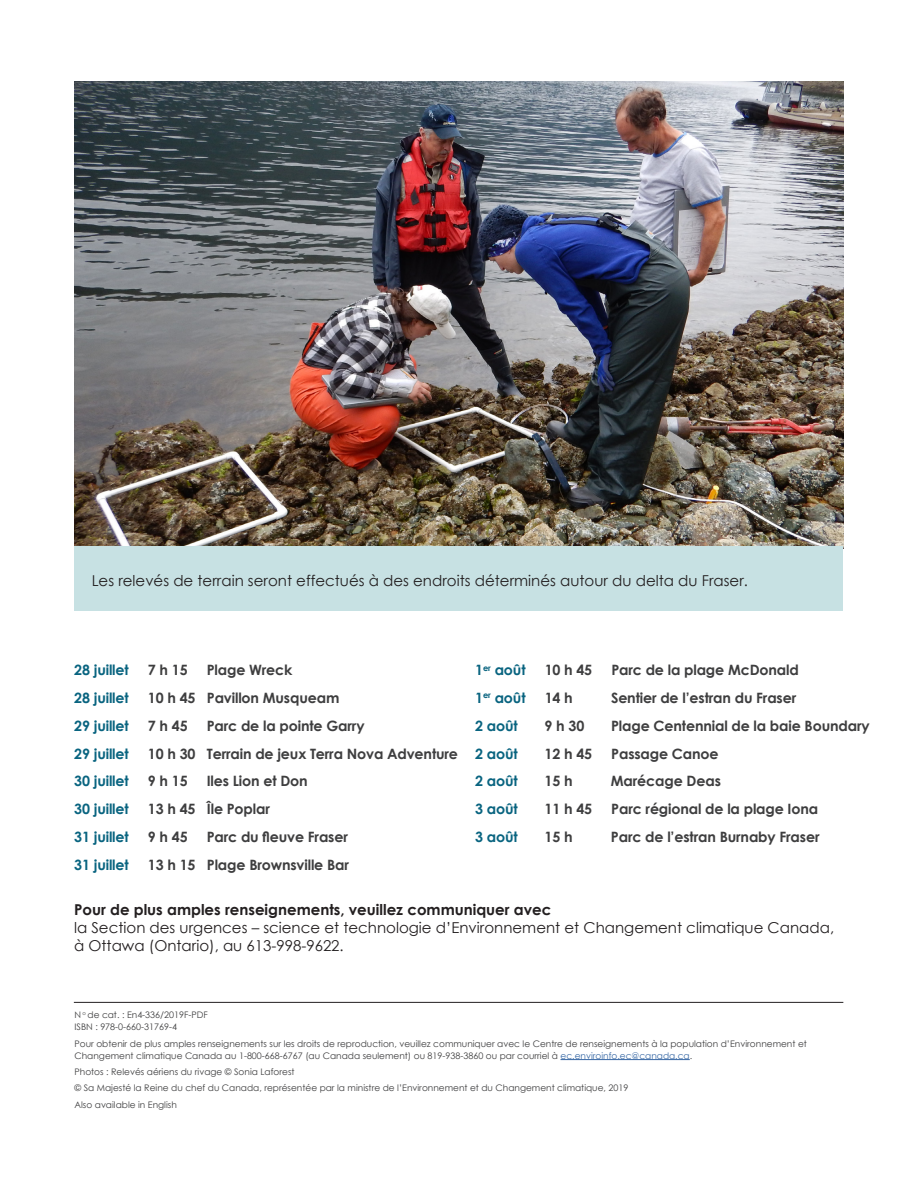
<style>
.page{position:relative;width:918px;height:1188px;background:#fff}
.page>*{position:absolute;margin:0;border:0;box-sizing:border-box;transform-origin:0 0}
.t1{font:15px/18px "Century Gothic";color:#231f20}
.Body_text{font:700 14.25px "Century Gothic";letter-spacing:-.01em;color:#3e3e3f}
.Body_text-2{font:700 14.25px "Century Gothic";letter-spacing:-.01em;color:#096480}
.Crédit{font:9px/12px "Century Gothic";color:#3e3e3f}
.s1{font-weight:700}
.s2{color:#3667a4}
</style>
<div class="page">
<hr style="left:74px;top:1002px;width:769px;height:1px;background:#231f20">
<hr style="left:561px;top:1059px;width:129px;height:1px;background:#3667a4">
<img style="left:75px;top:81px;width:769px;height:468px">
<div style="left:74px;top:546px;width:769px;height:65px;background:#c7e1e3"></div>
<p class="t1" style="left:92px;top:572px;width:658px">Les relevés de terrain seront effectués à des endroits déterminés autour du delta du Fraser.</p>
<p class="Body_text-2" style="left:74px;top:659px;width:56px">28 juillet</p>
<p class="Body_text" style="left:148px;top:659px;width:41px">7 h 15</p>
<p class="Body_text" style="left:207px;top:659px;width:87px">Plage Wreck</p>
<p class="Body_text-2" style="left:74px;top:687px;width:56px">28 juillet</p>
<p class="Body_text" style="left:148px;top:687px;width:193px">10 h 45 Pavillon Musqueam</p>
<p class="Body_text-2" style="left:74px;top:715px;width:56px">29 juillet</p>
<p class="Body_text" style="left:148px;top:715px;width:41px">7 h 45</p>
<p class="Body_text" style="left:207px;top:715px;width:159px">Parc de la pointe Garry</p>
<p class="Body_text-2" style="left:74px;top:743px;width:56px">29 juillet</p>
<p class="Body_text" style="left:148px;top:743px;width:312px">10 h 30 Terrain de jeux Terra Nova Adventure</p>
<p class="Body_text-2" style="left:74px;top:770px;width:56px">30 juillet</p>
<p class="Body_text" style="left:148px;top:770px;width:41px">9 h 15</p>
<p class="Body_text" style="left:207px;top:770px;width:103px">Iles Lion et Don</p>
<p class="Body_text-2" style="left:74px;top:798px;width:56px">30 juillet</p>
<p class="Body_text" style="left:148px;top:798px;width:124px">13 h 45 Île Poplar</p>
<p class="Body_text-2" style="left:74px;top:826px;width:56px">31 juillet</p>
<p class="Body_text" style="left:148px;top:826px;width:41px">9 h 45</p>
<p class="Body_text" style="left:207px;top:826px;width:143px">Parc du fleuve Fraser</p>
<p class="Body_text-2" style="left:74px;top:854px;width:56px">31 juillet</p>
<p class="Body_text" style="left:148px;top:854px;width:203px">13 h 15 Plage Brownsville Bar</p>
<h2 class="Body_text-2" style="left:475px;top:659px;width:52px">1<sup>er</sup> août</h2>
<h2 class="Body_text" style="left:545px;top:659px;width:49px">10 h 45</h2>
<h2 class="Body_text" style="left:611px;top:659px;width:189px">Parc de la plage McDonald</h2>
<h2 class="Body_text-2" style="left:475px;top:687px;width:52px">1<sup>er</sup> août</h2>
<h2 class="Body_text" style="left:545px;top:687px;width:30px">14 h</h2>
<h2 class="Body_text" style="left:611px;top:687px;width:187px">Sentier de l’estran du Fraser</h2>
<h2 class="Body_text-2" style="left:475px;top:715px;width:44px">2 août</h2>
<h2 class="Body_text" style="left:545px;top:715px;width:41px">9 h 30</h2>
<h2 class="Body_text" style="left:611px;top:715px;width:260px">Plage Centennial de la baie Boundary</h2>
<h2 class="Body_text-2" style="left:475px;top:743px;width:44px">2 août</h2>
<h2 class="Body_text" style="left:545px;top:743px;width:49px">12 h 45</h2>
<h2 class="Body_text" style="left:611px;top:743px;width:109px">Passage Canoe</h2>
<h2 class="Body_text-2" style="left:475px;top:770px;width:44px">2 août</h2>
<h2 class="Body_text" style="left:545px;top:770px;width:30px">15 h</h2>
<h2 class="Body_text" style="left:611px;top:770px;width:112px">Marécage Deas</h2>
<h2 class="Body_text-2" style="left:475px;top:798px;width:44px">3 août</h2>
<h2 class="Body_text" style="left:545px;top:798px;width:49px">11 h 45</h2>
<h2 class="Body_text" style="left:611px;top:798px;width:209px">Parc régional de la plage Iona</h2>
<h2 class="Body_text-2" style="left:475px;top:826px;width:44px">3 août</h2>
<h2 class="Body_text" style="left:545px;top:826px;width:30px">15 h</h2>
<h2 class="Body_text" style="left:611px;top:826px;width:210px">Parc de l’estran Burnaby Fraser</h2>
<p class="t1" style="left:74px;top:901px;width:762px"><span class="s1">Pour de plus amples renseignements, veuillez communiquer avec<br></span>la Section des urgences – science et technologie d’Environnement et Changement climatique Canada, à Ottawa (Ontario), au 613-998-9622.</p>
<p class="Crédit" style="left:75px;top:1009px;width:135px">N <sup>o</sup> de cat. : En4-336/2019F-PDF<br>ISBN : 978-0-660-31769-4</p>
<p class="Crédit" style="left:75px;top:1037px;width:734px">Pour obtenir de plus amples renseignements sur les droits de reproduction, veuillez communiquer avec le Centre de renseignements à la population d’Environnement et<br>Changement climatique Canada au 1-800-668-6767 (au Canada seulement) ou 819-938-3860 ou par courriel à <span class="s2">ec.enviroinfo.ec@canada.ca</span>.</p>
<p class="Crédit" style="left:75px;top:1066px;width:222px">Photos : Relevés aériens du rivage © Sonia Laforest</p>
<p class="Crédit" style="left:75px;top:1082px;width:556px">© Sa Majesté la Reine du chef du Canada, représentée par la ministre de l’Environnement et du Changement climatique, 2019</p>
<p class="Crédit" style="left:75px;top:1098px;width:104px">Also available in English</p>
</div>
